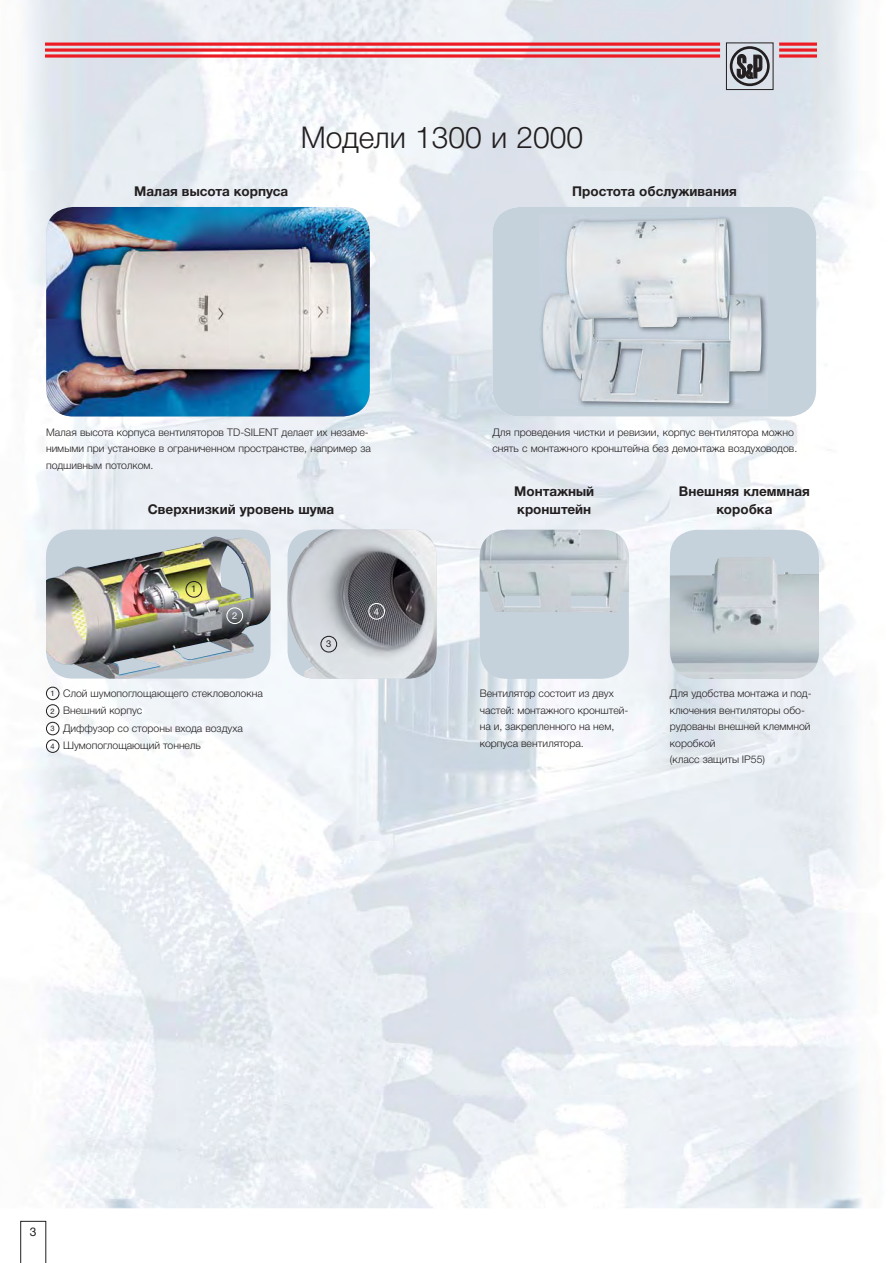
<style>
.page{position:relative;width:893px;height:1263px;background:#fff}
.page>*{position:absolute;margin:0;border:0;box-sizing:border-box;transform-origin:0 0}
.t1{font:300 30px "Helvetica Neue Cyr";color:#231f20}
.t2{font:700 13.5px/18px "Helvetica Neue Cyr";color:#231f20}
.t3{font:12px "Helvetica Neue Cyr";color:#231f20}
.t4{font:300 10.5px/16.5px "Helvetica Neue Cyr";color:#231f20}
.t5{font:9.45px "Helvetica Neue Cyr";color:#231f20}
.t6{font:9.45px "Helvetica Neue Cyr";color:#fff}
.t7{font:7.5px "Helvetica Neue Cyr";color:#231f20}
.s1{font-weight:400;font-size:7.5px}
</style>
<div class="page">
<img style="left:25px;top:0;width:837px;height:1208px">
<div style="left:730px;top:46px;width:40px;height:40px;border:3px solid #231f20;border-radius:50%"></div>
<div style="left:726px;top:43px;width:47px;height:47px;border:1px solid #231f20"></div>
<svg style="left:737px;top:54px;width:25px;height:24px"></svg>
<hr style="left:46px;top:43px;width:674px;height:3px;background:#ed1c24">
<svg style="left:46px;top:48px;width:674px;height:4px;background:#ea454d"></svg>
<svg style="left:46px;top:54px;width:674px;height:4px;background:#eb454c"></svg>
<hr style="left:779px;top:43px;width:38px;height:3px;background:#ed1c24">
<svg style="left:779px;top:48px;width:38px;height:4px"></svg>
<svg style="left:779px;top:54px;width:38px;height:4px"></svg>
<svg style="left:20px;top:1221px;width:26px;height:42px"></svg>
<div style="left:492px;top:207px;width:324px;height:209px;background:#c5d1db;border-radius:27px"></div>
<img style="left:540px;top:217px;width:227px;height:192px">
<img style="left:542px;top:218px;width:219px;height:185px">
<div style="left:480px;top:530px;width:149px;height:149px;background:#c5d1db;border-radius:27px"></div>
<img style="left:480px;top:530px;width:149px;height:82px">
<img style="left:46px;top:207px;width:324px;height:209px;border-radius:27px">
<div style="left:46px;top:739px;width:13px;height:14px;border:1px solid #231f20;border-radius:50%"></div>
<div style="left:46px;top:722px;width:13px;height:13px;border:1px solid #231f20;border-radius:50%"></div>
<div style="left:46px;top:687px;width:13px;height:13px;border:1px solid #231f20;border-radius:50%"></div>
<div style="left:46px;top:704px;width:13px;height:14px;border:1px solid #231f20;border-radius:50%"></div>
<div style="left:670px;top:530px;width:149px;height:149px;background:#c5d1db;border-radius:27px"></div>
<img style="left:670px;top:557px;width:149px;height:122px">
<img style="left:288px;top:530px;width:149px;height:149px">
<div style="left:320px;top:636px;width:17px;height:17px;border:1px solid #231f20;border-radius:50%"></div>
<div style="left:368px;top:603px;width:17px;height:17px;border:1px solid #fff;border-radius:50%"></div>
<div style="left:46px;top:530px;width:224px;height:149px;background:#c5d1db;border-radius:27px"></div>
<img style="left:46px;top:536px;width:224px;height:143px">
<div style="left:185px;top:581px;width:17px;height:17px;border:1px solid #231f20;border-radius:50%"></div>
<div style="left:226px;top:607px;width:17px;height:17px;border:1px solid #fff;border-radius:50%"></div>
<p class="t2" style="left:134px;top:184px;width:156px">Малая высота корпуса</p>
<h1 class="t1" style="left:301px;top:127px;width:284px">Модели 1300 и 2000</h1>
<p class="t2" style="left:572px;top:184px;width:166px">Простота обслуживания</p>
<p class="t4" style="left:46px;top:425px;width:327px">Малая высота корпуса вентиляторов TD-SILENT делает их незаме&shy;нимыми при установке в ограниченном пространстве, например за подшивным потолком.</p>
<p class="t2" style="left:148px;top:502px;width:188px">Сверхнизкий уровень шума</p>
<p class="t5" style="left:191px;top:584px;width:7px">1</p>
<p class="t6" style="left:232px;top:610px;width:7px">2</p>
<p class="t4" style="left:63px;top:686px;width:201px">Слой шумопоглощающего стекловолокна</p>
<p class="t4" style="left:63px;top:704px;width:81px">Внешний корпус</p>
<p class="t4" style="left:63px;top:721px;width:181px">Диффузор со стороны входа воздуха</p>
<p class="t4" style="left:51px;top:738px;width:152px"><span class="s1">4</span> Шумопоглощающий тоннель</p>
<p class="t7" style="left:51px;top:689px;width:6px">1</p>
<p class="t7" style="left:51px;top:707px;width:6px">2</p>
<p class="t7" style="left:51px;top:724px;width:6px">3</p>
<p class="t5" style="left:326px;top:639px;width:7px">3</p>
<p class="t6" style="left:374px;top:606px;width:7px">4</p>
<p class="t4" style="left:492px;top:425px;width:306px">Для проведения чистки и ревизии, корпус вентилятора можно снять с монтажного кронштейна без демонтажа воздуховодов.</p>
<p class="t2" style="left:514px;top:484px;width:81px">Монтажный кронштейн</p>
<p class="t2" style="left:679px;top:484px;width:132px;text-align:center">Внешняя клеммная коробка</p>
<p class="t4" style="left:480px;top:686px;width:150px">Вентилятор состоит из двух частей: монтажного кронштей&shy;на и, закрепленного на нем, корпуса вентилятора.</p>
<p class="t4" style="left:670px;top:686px;width:143px">Для удобства монтажа и под&shy;ключения вентиляторы обо&shy;рудованы внешней клеммной коробкой<br>(класс защиты IP55)</p>
<p class="t3" style="left:30px;top:1225px;width:8px">3</p>
</div>
